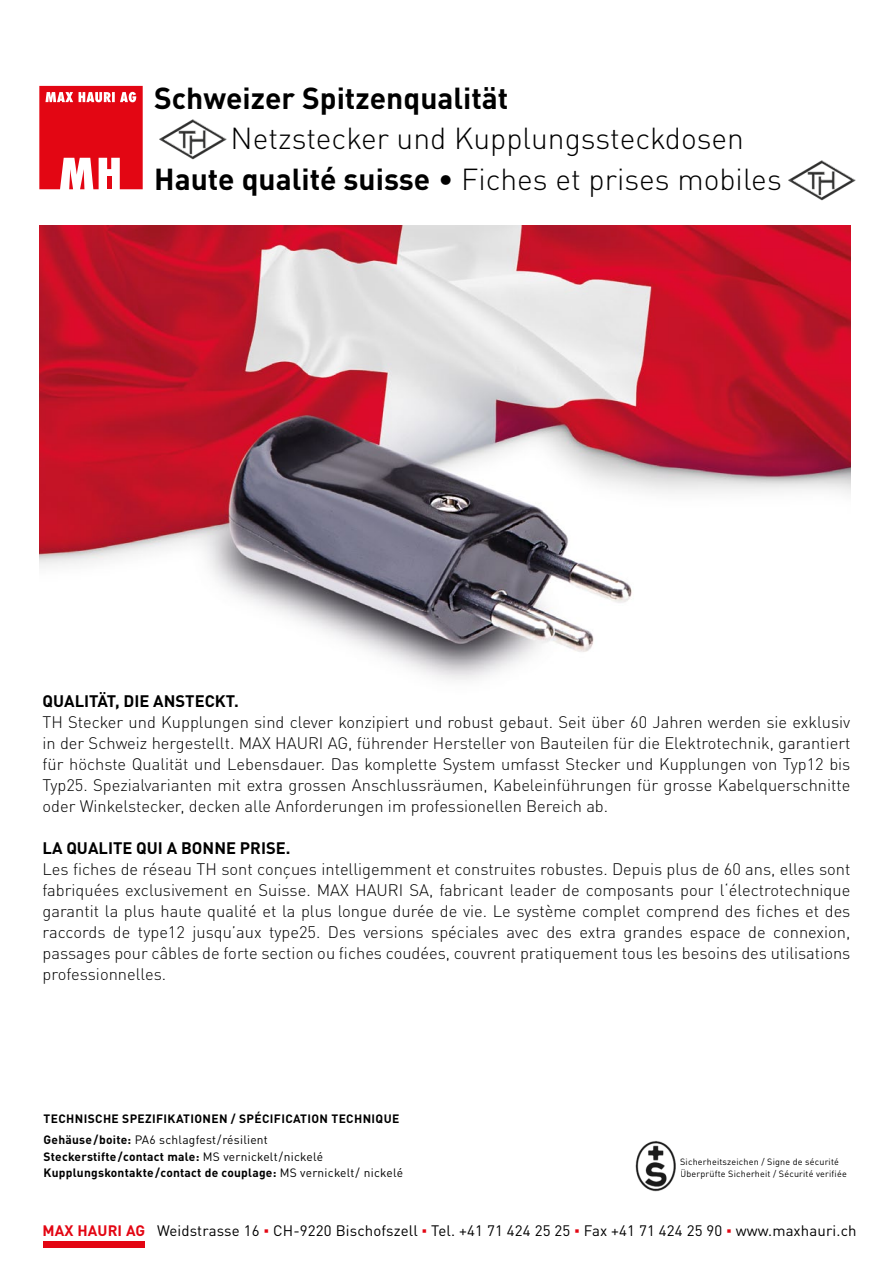
<style>
.page{position:relative;width:893px;height:1263px;background:#fff}
.page>*{position:absolute;margin:0;border:0;box-sizing:border-box;transform-origin:0 0}
.t1{font:300 30px/40.5px "DINOT";color:#000}
.t2{font:700 30px "DINOT";color:#000}
.t3{font:300 16.5px/21px "DINOT";color:#000;text-align:justify}
.t4{font:700 16.5px "DINOT";color:#000}
.t5{font:15px "DINOT";letter-spacing:.01em;color:#000}
.t6{font:700 12px/21px "DINOT";letter-spacing:.02em;color:#000}
.t7{font:9px/12px "DINOT";letter-spacing:.02em;color:#000}
.s1{font-weight:700}
.s2{font-weight:500}
.s3{font-weight:400}
.s4{font-weight:700;color:#e30613}
.s5{font-family:"Arial";font-weight:900;color:#e30613}
</style>
<div class="page">
<svg style="left:39px;top:86px;width:104px;height:103px;background:#e8333e"></svg>
<img style="left:39px;top:226px;width:811px;height:454px">
<img style="left:159px;top:119px;width:68px;height:40px">
<img style="left:788px;top:160px;width:68px;height:40px">
<div style="left:44px;top:1241px;width:101px;height:6px;background:#e30613"></div>
<img style="left:635px;top:1141px;width:41px;height:51px">
<h1 class="t2" style="left:154px;top:78px;width:356px">Schweizer Spitzenqualität</h1>
<h1 class="t1" style="left:154px;top:118px;width:629px;text-indent:77px">Netzstecker und Kupplungssteckdosen<br><span class="s1">Haute qualité suisse</span> <span class="s2">•</span> Fiches et prises mobiles</h1>
<p class="t4" style="left:43px;top:690px;width:198px">QUALITÄT, DIE ANSTECKT.</p>
<p class="t3" style="left:43px;top:711px;width:809px">TH Stecker und Kupplungen sind clever konzipiert und robust gebaut. Seit über 60 Jahren werden sie exklusiv in der Schweiz hergestellt. MAX HAURI AG, führender Hersteller von Bauteilen für die Elektrotechnik, garantiert für höchste Qualität und Lebensdauer. Das komplette System umfasst Stecker und Kupplungen von Typ12 bis Typ25. Spezialvarianten mit extra grossen Anschlussräumen, Kabeleinführungen für grosse Kabelquerschnitte oder Winkelstecker, decken alle Anforderungen im professionellen Bereich ab.</p>
<p class="t4" style="left:43px;top:837px;width:249px">LA QUALITE QUI A BONNE PRISE.</p>
<p class="t3" style="left:43px;top:858px;width:809px">Les fiches de réseau TH sont conçues intelligemment et construites robustes. Depuis plus de 60 ans, elles sont fabriquées exclusivement en Suisse. MAX HAURI SA, fabricant leader de composants pour l‘électrotechnique garantit la plus haute qualité et la plus longue durée de vie. Le système complet comprend des fiches et des raccords de type12 jusqu’aux type25. Des versions spéciales avec des extra grandes espace de connexion, passages pour câbles de forte section ou fiches coudées, couvrent pratiquement tous les besoins des utilisations professionnelles.</p>
<p class="t6" style="left:44px;top:1108px;width:357px">TECHNISCHE SPEZIFIKATIONEN / SPÉCIFICATION TECHNIQUE<br>Gehäuse/boite: <span class="s3">PA6 schlagfest/résilient</span></p>
<p class="t6" style="left:44px;top:1148px;width:361px;line-height:16.5px">Steckerstifte/contact male: <span class="s3">MS vernickelt/nickelé<br></span>Kupplungskontakte/contact de couplage: <span class="s3">MS vernickelt/ nickelé</span></p>
<p class="t7" style="left:680px;top:1156px;width:168px">Sicherheitszeichen / Signe de sécurité<br>Überprüfte Sicherheit / Sécurité verifiée</p>
<p class="t5" style="left:43px;top:1221px;width:816px"><span class="s4">MAX HAURI AG</span> Weidstrasse 16 <span class="s5">▪</span> CH-9220 Bischofszell <span class="s5">▪</span> Tel. +41 71 424 25 25 <span class="s5">▪</span> Fax +41 71 424 25 90 <span class="s5">▪</span> www.maxhauri.ch</p>
</div>
